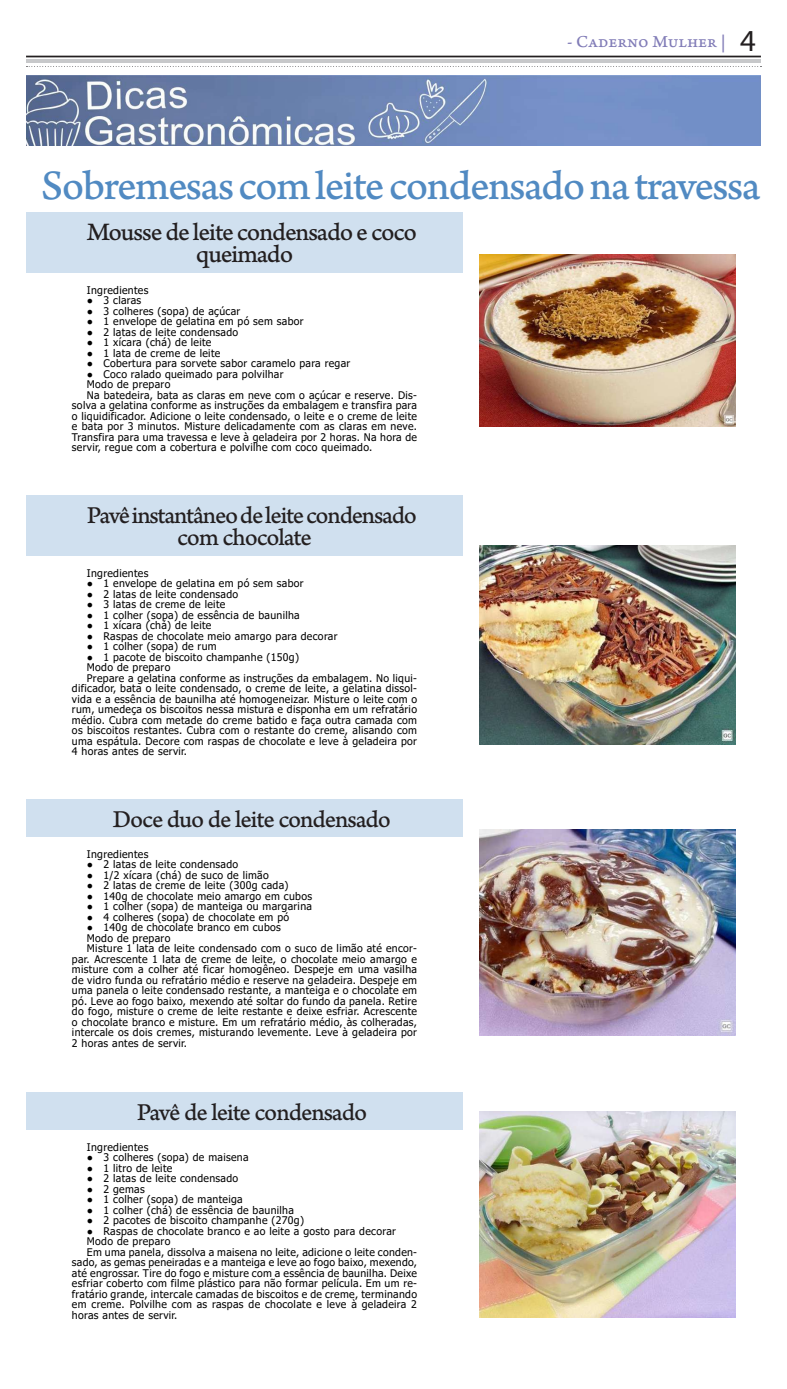
<style>
.page{position:relative;width:787px;height:1389px;background:#fff}
.page>*{position:absolute;margin:0;border:0;box-sizing:border-box;transform-origin:0 0}
.t1{font:43.75px "Arno Pro Caption";letter-spacing:-.035em;color:#518ac2}
.t2{font:26.25px/21.9px "Arno Pro Caption";letter-spacing:-.04em;color:#231f20;text-align:center}
.t3{font:25.38px/21.9px "Arno Pro Caption";letter-spacing:-.045em;color:#231f20;text-align:center}
.t4{font:17.5px "Arno Pro Caption";letter-spacing:-.005em;color:#817cb7}
.t5{font:10.5px "Tahoma";letter-spacing:.03em;color:#000}
.s1{font-family:"Myriad Pro";font-size:30.62px;color:#231f20}
</style>
<div class="page">
<hr style="left:26px;top:59px;width:734px;height:4px;background:#c7c8ca">
<hr style="left:26px;top:56px;width:734px;height:1px;background:#231f20">
<svg style="left:26px;top:66px;width:735px;height:1px"></svg>
<div style="left:26px;top:212px;width:437px;height:61px;background:#d0e0ef"></div>
<div style="left:26px;top:495px;width:437px;height:61px;background:#d0e0ef"></div>
<div style="left:26px;top:799px;width:437px;height:37px;background:#d0e0ef"></div>
<div style="left:26px;top:1093px;width:437px;height:37px;background:#d0e0ef"></div>
<img style="left:26px;top:76px;width:734px;height:69px">
<img style="left:479px;top:254px;width:256px;height:173px">
<img style="left:479px;top:545px;width:256px;height:200px">
<img style="left:479px;top:830px;width:256px;height:205px">
<img style="left:479px;top:1111px;width:256px;height:207px">
<h3 class="t4" style="left:567px;top:31px;width:190px">- Caderno Mulher | <span class="s1">4</span></h3>
<h1 class="t1" style="left:41px;top:160px;width:721px">Sobremesas com leite condensado na travessa</h1>
<h2 class="t2" style="left:87px;top:223px;width:331px">Mousse de leite condensado e coco queimado</h2>
<p class="t5" style="left:87px;top:283px;width:63px">Ingredientes</p>
<p class="t5" style="left:87px;top:293px;width:56px">● 3 claras</p>
<p class="t5" style="left:87px;top:304px;width:155px">● 3 colheres (sopa) de açúcar</p>
<p class="t5" style="left:87px;top:314px;width:218px">● 1 envelope de gelatina em pó sem sabor</p>
<p class="t5" style="left:87px;top:325px;width:153px">● 2 latas de leite condensado</p>
<p class="t5" style="left:87px;top:335px;width:126px">● 1 xícara (chá) de leite</p>
<p class="t5" style="left:87px;top:346px;width:135px">● 1 lata de creme de leite</p>
<p class="t5" style="left:87px;top:356px;width:265px">● Cobertura para sorvete sabor caramelo para regar</p>
<p class="t5" style="left:87px;top:367px;width:198px">● Coco ralado queimado para polvilhar</p>
<p class="t5" style="left:87px;top:377px;width:85px">Modo de preparo</p>
<p class="t5" style="left:87px;top:388px;width:331px">Na batedeira, bata as claras em neve com o açúcar e reserve. Dis-</p>
<p class="t5" style="left:72px;top:398px;width:346px">solva a gelatina conforme as instruções da embalagem e transfira para</p>
<p class="t5" style="left:72px;top:409px;width:346px">o liquidificador. Adicione o leite condensado, o leite e o creme de leite</p>
<p class="t5" style="left:72px;top:419px;width:346px">e bata por 3 minutos. Misture delicadamente com as claras em neve.</p>
<p class="t5" style="left:72px;top:430px;width:346px">Transfira para uma travessa e leve à geladeira por 2 horas. Na hora de</p>
<p class="t5" style="left:72px;top:440px;width:302px">servir, regue com a cobertura e polvilhe com coco queimado.</p>
<h3 class="t3" style="left:87px;top:505px;width:331px">Pavê instantâneo de leite condensado com chocolate</h3>
<p class="t5" style="left:87px;top:566px;width:63px">Ingredientes</p>
<p class="t5" style="left:87px;top:576px;width:218px">● 1 envelope de gelatina em pó sem sabor</p>
<p class="t5" style="left:87px;top:587px;width:153px">● 2 latas de leite condensado</p>
<p class="t5" style="left:87px;top:597px;width:140px">● 3 latas de creme de leite</p>
<p class="t5" style="left:87px;top:608px;width:214px">● 1 colher (sopa) de essência de baunilha</p>
<p class="t5" style="left:87px;top:618px;width:126px">● 1 xícara (chá) de leite</p>
<p class="t5" style="left:87px;top:629px;width:252px">● Raspas de chocolate meio amargo para decorar</p>
<p class="t5" style="left:87px;top:639px;width:131px">● 1 colher (sopa) de rum</p>
<p class="t5" style="left:87px;top:650px;width:214px">● 1 pacote de biscoito champanhe (150g)</p>
<p class="t5" style="left:87px;top:660px;width:85px">Modo de preparo</p>
<p class="t5" style="left:87px;top:671px;width:331px">Prepare a gelatina conforme as instruções da embalagem. No liqui-</p>
<p class="t5" style="left:72px;top:681px;width:346px">dificador, bata o leite condensado, o creme de leite, a gelatina dissol-</p>
<p class="t5" style="left:72px;top:692px;width:346px">vida e a essência de baunilha até homogeneizar. Misture o leite com o</p>
<p class="t5" style="left:72px;top:702px;width:346px">rum, umedeça os biscoitos nessa mistura e disponha em um refratário</p>
<p class="t5" style="left:72px;top:713px;width:346px">médio. Cubra com metade do creme batido e faça outra camada com</p>
<p class="t5" style="left:72px;top:723px;width:346px">os biscoitos restantes. Cubra com o restante do creme, alisando com</p>
<p class="t5" style="left:72px;top:734px;width:346px">uma espátula. Decore com raspas de chocolate e leve à geladeira por</p>
<p class="t5" style="left:72px;top:744px;width:117px">4 horas antes de servir.</p>
<h3 class="t3" style="left:113px;top:809px;width:279px">Doce duo de leite condensado</h3>
<p class="t5" style="left:87px;top:847px;width:63px">Ingredientes</p>
<p class="t5" style="left:87px;top:857px;width:153px">● 2 latas de leite condensado</p>
<p class="t5" style="left:87px;top:868px;width:183px">● 1/2 xícara (chá) de suco de limão</p>
<p class="t5" style="left:87px;top:878px;width:203px">● 2 latas de creme de leite (300g cada)</p>
<p class="t5" style="left:87px;top:889px;width:226px">● 140g de chocolate meio amargo em cubos</p>
<p class="t5" style="left:87px;top:899px;width:226px">● 1 colher (sopa) de manteiga ou margarina</p>
<p class="t5" style="left:87px;top:910px;width:204px">● 4 colheres (sopa) de chocolate em pó</p>
<p class="t5" style="left:87px;top:920px;width:195px">● 140g de chocolate branco em cubos</p>
<p class="t5" style="left:87px;top:931px;width:85px">Modo de preparo</p>
<p class="t5" style="left:87px;top:941px;width:331px">Misture 1 lata de leite condensado com o suco de limão até encor-</p>
<p class="t5" style="left:72px;top:952px;width:346px">par. Acrescente 1 lata de creme de leite, o chocolate meio amargo e</p>
<p class="t5" style="left:72px;top:962px;width:346px">misture com a colher até ficar homogêneo. Despeje em uma vasilha</p>
<p class="t5" style="left:72px;top:973px;width:346px">de vidro funda ou refratário médio e reserve na geladeira. Despeje em</p>
<p class="t5" style="left:72px;top:983px;width:346px">uma panela o leite condensado restante, a manteiga e o chocolate em</p>
<p class="t5" style="left:72px;top:994px;width:346px">pó. Leve ao fogo baixo, mexendo até soltar do fundo da panela. Retire</p>
<p class="t5" style="left:72px;top:1004px;width:346px">do fogo, misture o creme de leite restante e deixe esfriar. Acrescente</p>
<p class="t5" style="left:72px;top:1015px;width:346px">o chocolate branco e misture. Em um refratário médio, às colheradas,</p>
<p class="t5" style="left:72px;top:1025px;width:346px">intercale os dois cremes, misturando levemente. Leve à geladeira por</p>
<p class="t5" style="left:72px;top:1036px;width:117px">2 horas antes de servir.</p>
<h3 class="t3" style="left:137px;top:1103px;width:232px">Pavê de leite condensado</h3>
<p class="t5" style="left:87px;top:1140px;width:63px">Ingredientes</p>
<p class="t5" style="left:87px;top:1150px;width:163px">● 3 colheres (sopa) de maisena</p>
<p class="t5" style="left:87px;top:1161px;width:87px">● 1 litro de leite</p>
<p class="t5" style="left:87px;top:1171px;width:153px">● 2 latas de leite condensado</p>
<p class="t5" style="left:87px;top:1182px;width:59px">● 2 gemas</p>
<p class="t5" style="left:87px;top:1192px;width:157px">● 1 colher (sopa) de manteiga</p>
<p class="t5" style="left:87px;top:1203px;width:208px">● 1 colher (chá) de essência de baunilha</p>
<p class="t5" style="left:87px;top:1213px;width:219px">● 2 pacotes de biscoito champanhe (270g)</p>
<p class="t5" style="left:87px;top:1224px;width:310px">● Raspas de chocolate branco e ao leite a gosto para decorar</p>
<p class="t5" style="left:87px;top:1234px;width:85px">Modo de preparo</p>
<p class="t5" style="left:87px;top:1245px;width:331px">Em uma panela, dissolva a maisena no leite, adicione o leite conden-</p>
<p class="t5" style="left:72px;top:1255px;width:346px">sado, as gemas peneiradas e a manteiga e leve ao fogo baixo, mexendo,</p>
<p class="t5" style="left:72px;top:1266px;width:346px">até engrossar. Tire do fogo e misture com a essência de baunilha. Deixe</p>
<p class="t5" style="left:72px;top:1276px;width:346px">esfriar coberto com filme plástico para não formar película. Em um re-</p>
<p class="t5" style="left:72px;top:1287px;width:346px">fratário grande, intercale camadas de biscoitos e de creme, terminando</p>
<p class="t5" style="left:72px;top:1297px;width:346px">em creme. Polvilhe com as raspas de chocolate e leve à geladeira 2</p>
<p class="t5" style="left:72px;top:1308px;width:107px">horas antes de servir.</p>
</div>
